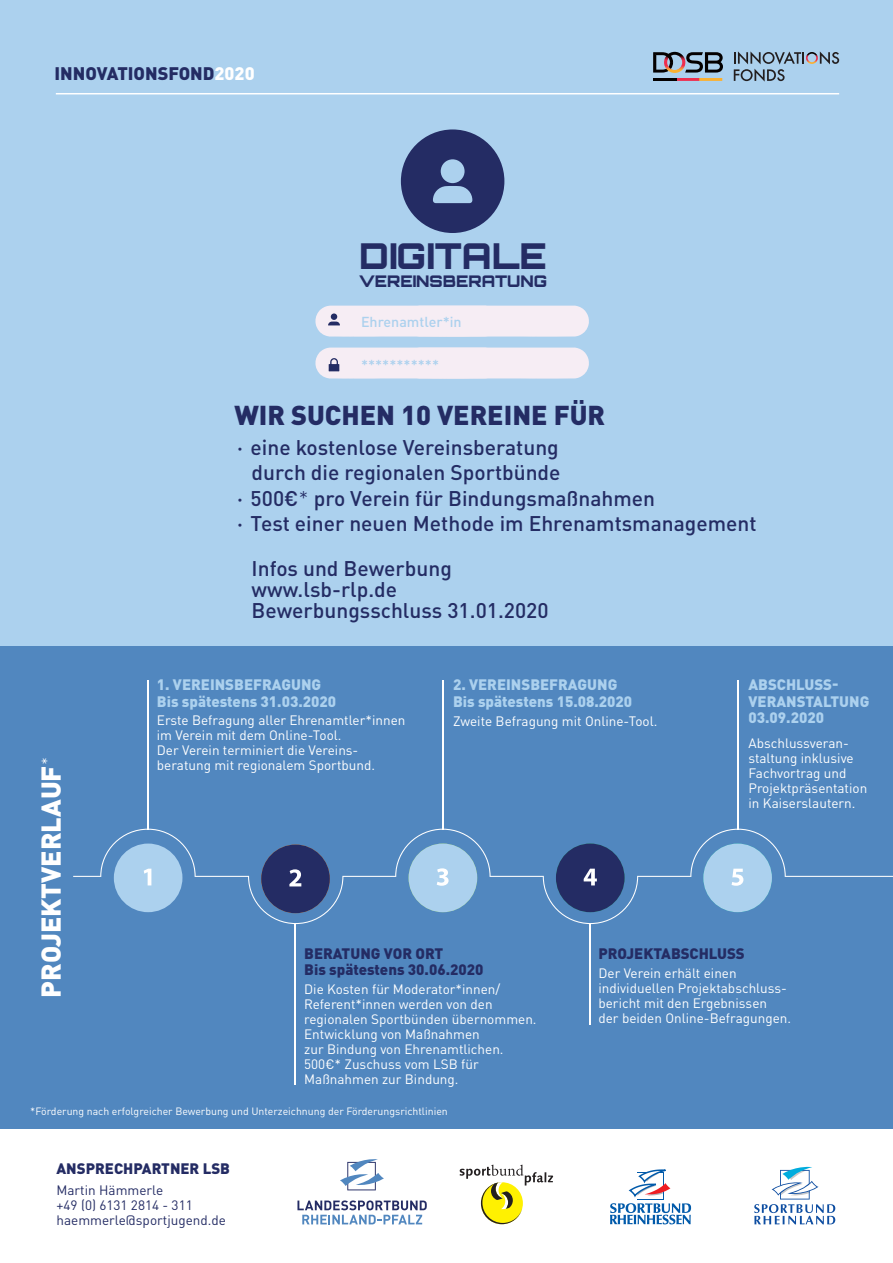
<style>
.page{position:relative;width:893px;height:1263px;background:#acd1ee}
.page>*{position:absolute;margin:0;border:0;box-sizing:border-box;transform-origin:0 0}
.t1{font:900 35.7px "Orbitron";color:#242c64}
.t2{font:900 27px "DINOT";color:#242c64}
.t3{font:900 27px "DINOT";color:#fff}
.t4{font:500 21px/21px "DINOT";color:#242c64}
.t5{font:900 18px "DINOT";color:#242c64}
.t6{font:900 16.05px "Orbitron";color:#242c64}
.t7{font:900 15px/16.5px "DINOT";color:#acd1ee}
.t8{font:900 15px/16.5px "DINOT";color:#242c64}
.t9{font:500 14.25px "DINOT";color:#acd1ee}
.t10{font:13.5px/15px "DINOT";color:#fff}
.t11{font:13.5px/15px "DINOT";color:#242c64}
.t12{font:10.5px "DINOT";color:#fff}
.s1{color:#fff}
.s2{font-weight:300}
</style>
<div class="page">
<hr style="left:56px;top:93px;width:783px;height:1px;background:#fff">
<div style="left:0;top:646px;width:893px;height:483px;background:#5187bf"></div>
<svg style="left:73px;top:829px;width:820px;height:95px"></svg>
<hr style="left:147px;top:680px;width:1px;height:149px;background:#fff">
<hr style="left:294px;top:923px;width:1px;height:162px;background:#fff">
<hr style="left:442px;top:680px;width:1px;height:149px;background:#fff">
<hr style="left:589px;top:923px;width:1px;height:102px;background:#fff">
<hr style="left:737px;top:680px;width:1px;height:149px;background:#fff">
<div style="left:0;top:1129px;width:892px;height:134px;background:#fff"></div>
<svg style="left:653px;top:52px;width:70px;height:29px"></svg>
<svg style="left:734px;top:51px;width:105px;height:31px"></svg>
<svg style="left:401px;top:129px;width:103px;height:104px"></svg>
<div style="left:315px;top:306px;width:274px;height:31px;background:#f6edf4"></div>
<div style="left:331px;top:313px;width:6px;height:7px;background:#242c64;border-radius:50%"></div>
<svg style="left:315px;top:347px;width:274px;height:32px;background:#efe9f2"></svg>
<svg style="left:459px;top:1164px;width:94px;height:60px"></svg>
<svg style="left:610px;top:1169px;width:81px;height:55px"></svg>
<svg style="left:754px;top:1166px;width:81px;height:58px"></svg>
<svg style="left:297px;top:1200px;width:130px;height:24px"></svg>
<svg style="left:340px;top:1159px;width:44px;height:31px"></svg>
<h3 class="t5" style="left:54px;top:59px;width:202px">INNOVATIONSFOND<span class="s1">2020</span></h3>
<h2 class="t3" style="left:30px;top:998px;width:242px;rotate:-90deg">PROJEKTVERLAUF<sup>*</sup></h2>
<h1 class="t1" style="left:359px;top:234px;width:189px">DIGITALE</h1>
<p class="t6" style="left:359px;top:271px;width:190px">VEREINSBERATUNG</p>
<p class="t9" style="left:361px;top:310px;width:102px">Ehrenamtler*in</p>
<p class="t9" style="left:361px;top:354px;width:80px">***********</p>
<h2 class="t2" style="left:234px;top:394px;width:372px">WIR SUCHEN 10 VEREINE FÜR</h2>
<h3 class="t4" style="left:234px;top:435px;width:326px">⋅ eine kostenlose Vereinsberatung</h3>
<h3 class="t4" style="left:252px;top:460px;width:310px">durch die regionalen Sportbünde</h3>
<h3 class="t4" style="left:234px;top:486px;width:422px">⋅ 500€<span class="s2">*</span> pro Verein für Bindungsmaßnahmen</h3>
<h3 class="t4" style="left:234px;top:511px;width:524px">⋅ Test einer neuen Methode im Ehrenamtsmanagement</h3>
<h3 class="t4" style="left:252px;top:556px;width:299px">Infos und Bewerbung www.lsb-rlp.de<br>Bewerbungsschluss 31.01.2020</h3>
<p class="t7" style="left:157px;top:675px;width:181px">1. VEREINSBEFRAGUNG<br>Bis spätestens 31.03.2020</p>
<p class="t10" style="left:157px;top:711px;width:250px">Erste Befragung aller Ehrenamtler*innen im Verein mit dem Online-Tool.<br>Der Verein terminiert die Vereins&shy;beratung mit regionalem Sportbund.</p>
<p class="t7" style="left:453px;top:675px;width:181px">2. VEREINSBEFRAGUNG<br>Bis spätestens 15.08.2020</p>
<p class="t10" style="left:453px;top:712px;width:206px">Zweite Befragung mit Online-Tool.</p>
<p class="t7" style="left:748px;top:675px;width:122px">ABSCHLUSS-<br>VERANSTALTUNG<br>03.09.2020</p>
<p class="t10" style="left:748px;top:735px;width:120px">Abschlussveran&shy;staltung inklusive<br>Fachvortrag und<br>Projektpräsentation in Kaiserslautern.</p>
<p class="t8" style="left:304px;top:943px;width:181px">BERATUNG VOR ORT<br>Bis spätestens 30.06.2020</p>
<p class="t10" style="left:304px;top:981px;width:234px">Die Kosten für Moderator*innen/<br>Referent*innen werden von den regionalen Sportbünden übernommen.<br>Entwicklung von Maßnahmen<br>zur Bindung von Ehrenamtlichen.<br>500€* Zuschuss vom LSB für<br>Maßnahmen zur Bindung.</p>
<p class="t8" style="left:598px;top:943px;width:148px">PROJEKTABSCHLUSS</p>
<p class="t10" style="left:598px;top:964px;width:194px">Der Verein erhält einen individuellen Projektabschluss&shy;bericht mit den Ergebnissen<br>der beiden Online-Befragungen.</p>
<p class="t12" style="left:30px;top:1103px;width:419px">*Förderung nach erfolgreicher Bewerbung und Unterzeichnung der Förderungsrichtlinien</p>
<p class="t8" style="left:57px;top:1159px;width:175px">ANSPRECHPARTNER LSB</p>
<p class="t11" style="left:57px;top:1181px;width:171px">Martin Hämmerle<br>+49 (0) 6131 2814 - 311 haemmerle@sportjugend.de</p>
</div>
